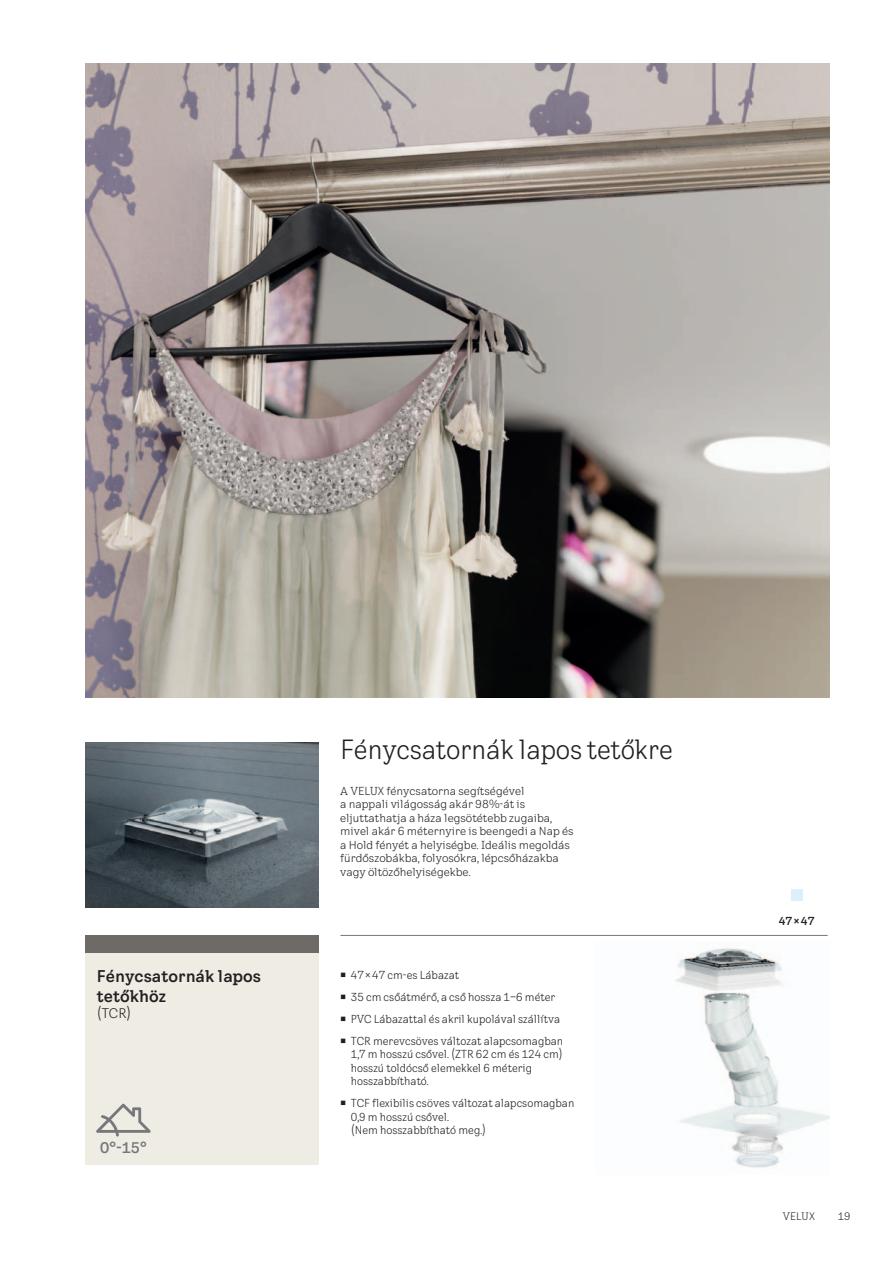
<style>
.page{position:relative;width:893px;height:1263px;background:#fff}
.page>*{position:absolute;margin:0;border:0;box-sizing:border-box;transform-origin:0 0}
.t1{font:84px "VELUXICONHS";color:#76787b}
.t2{font:condensed 27px "VELUX Transform";letter-spacing:-.01em;color:#231f20}
.t3{font:700 16.5px/19.5px "VELUX Transform";color:#231f20}
.t4{font:700 15px "VELUX Transform";color:#76787b}
.t5{font:13.5px "VELUX Transform";color:#231f20}
.t6{font:condensed 11.25px/13.5px "VELUX Transform";color:#231f20}
.t7{font:11.25px/13.5px "VELUX Transform";color:#231f20}
.t8{font:700 11.25px "VELUX Transform";color:#231f20}
.t9{font:10.5px "VELUX Transform";color:#231f20}
</style>
<div class="page">
<div style="left:85px;top:936px;width:234px;height:229px;background:#efece4"></div>
<img style="left:85px;top:742px;width:234px;height:166px">
<div style="left:85px;top:936px;width:234px;height:17px;background:#6e6b67"></div>
<img style="left:675px;top:947px;width:154px;height:221px">
<hr style="left:340px;top:935px;width:488px;height:1px;background:#767778">
<div style="left:791px;top:889px;width:12px;height:12px;background:#dcf0fb"></div>
<img style="left:85px;top:64px;width:744px;height:633px">
<h3 class="t3" style="left:97px;top:968px;width:166px">Fénycsatornák lapos tetőkhöz</h3>
<p class="t5" style="left:97px;top:1008px;width:36px">(TCR)</p>
<h1 class="t1" style="left:94px;top:1071px;width:60px">m</h1>
<h3 class="t4" style="left:100px;top:1142px;width:48px">0°-15°</h3>
<h2 class="t2" style="left:340px;top:739px;width:334px">Fénycsatornák lapos tetőkre</h2>
<p class="t7" style="left:340px;top:785px;width:235px">A VELUX fénycsatorna segítségével<br>a nappali világosság akár 98%-át is eljuttathatja a háza legsötétebb zugaiba, mivel akár 6 méternyire is beengedi a Nap és a Hold fényét a helyiségbe. Ideális megoldás fürdőszobákba, folyosókra, lépcsőházakba vagy öltözőhelyiségekbe.</p>
<p class="t6" style="left:340px;top:969px;width:120px">○ 47 × 47 cm-es Lábazat</p>
<p class="t6" style="left:340px;top:991px;width:217px">○ 35 cm csőátmérő, a cső hossza 1–6 méter</p>
<p class="t6" style="left:340px;top:1013px;width:221px">○ PVC Lábazattal és akril kupolával szállítva</p>
<p class="t6" style="left:351px;top:1035px;width:214px;text-indent:-11px">○ TCR merevcsöves változat alapcsomagban 1,7 m hosszú csővel. (ZTR 62 cm és 124 cm) hosszú toldócső elemekkel 6 méterig hosszabbítható.</p>
<p class="t6" style="left:351px;top:1097px;width:225px;text-indent:-11px">○ TCF flexibilis csöves változat alapcsomagban<br>0,9 m hosszú csővel.<br>(Nem hosszabbítható meg.)</p>
<p class="t8" style="left:779px;top:917px;width:37px">47 × 47</p>
<p class="t9" style="left:783px;top:1212px;width:33px">VELUX</p>
<p class="t9" style="left:838px;top:1212px;width:14px">19</p>
</div>
